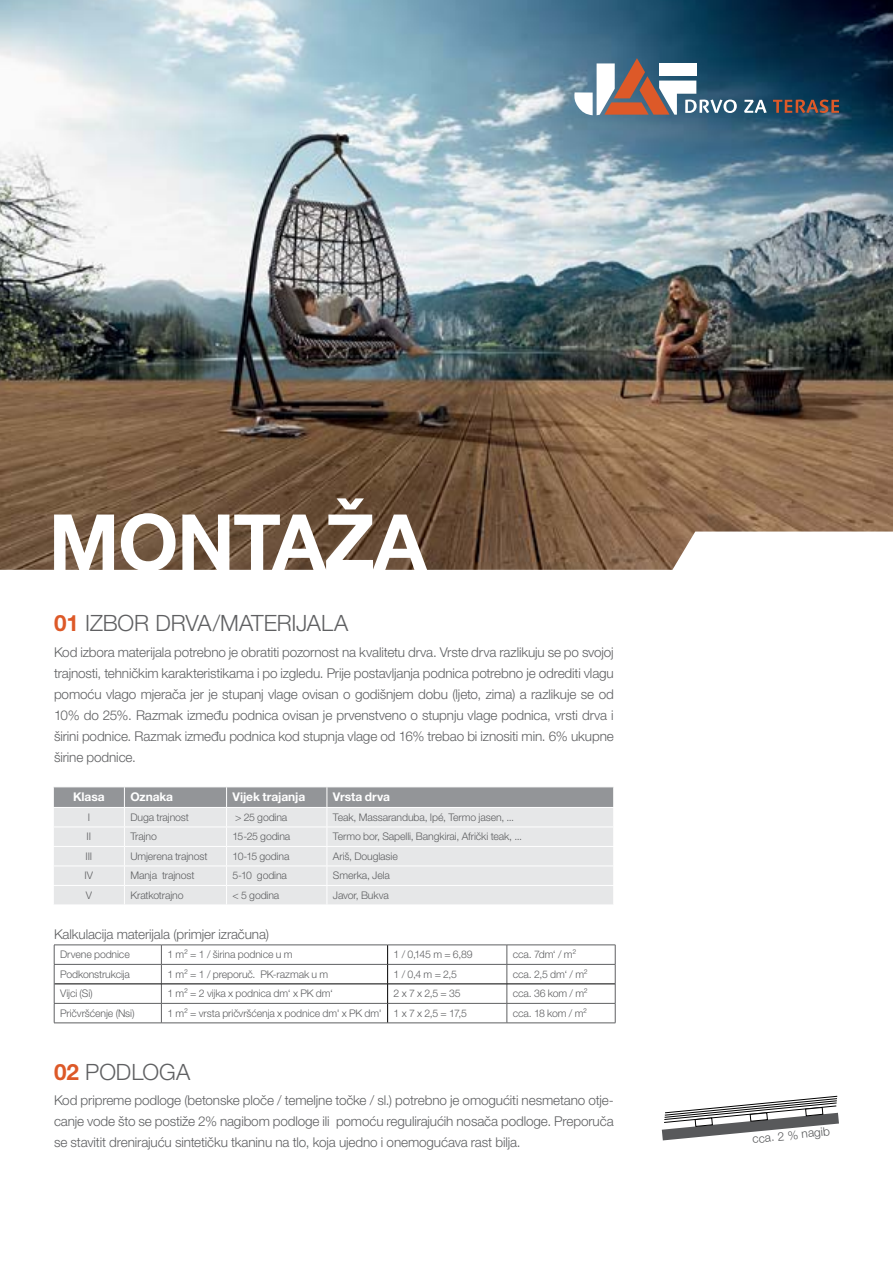
<style>
.page{position:relative;width:893px;height:1263px;background:#fff}
.page>*{position:absolute;margin:0;border:0;box-sizing:border-box;transform-origin:0 0}
.t1{font:700 78px "Helvetica Neue LTW1 G";letter-spacing:-.02em;color:#fff}
.t2{font:300 22.5px "Helvetica Neue LTW1 G";letter-spacing:-.005em;color:#5f6062}
.t3{font:300 13.5px/21px "Helvetica Neue LTW1 G";letter-spacing:-.01em;color:#5f6062;text-align:justify}
.t4{font:700 12px "Helvetica Neue LTW1 G";letter-spacing:-.005em;color:#fff}
.t5{font:300 12px "Helvetica Neue LTW1 G";color:#58595b}
.t6{font:300 10.5px "Helvetica Neue LTW1 G";letter-spacing:-.01em;color:#5f6062}
.s1{font-weight:700;color:#dd5928}
</style>
<div class="page">
<img style="left:0;top:0;width:893px;height:570px">
<svg style="left:574px;top:58px;width:163px;height:57px"></svg>
<svg style="left:744px;top:100px;width:23px;height:13px"></svg>
<svg style="left:773px;top:100px;width:66px;height:13px"></svg>
<svg style="left:662px;top:1095px;width:177px;height:46px"></svg>
<hr style="left:54px;top:964px;width:107px;height:1px;background:#5f6062">
<hr style="left:161px;top:964px;width:227px;height:1px;background:#5f6062">
<hr style="left:388px;top:964px;width:119px;height:1px;background:#5f6062">
<hr style="left:507px;top:964px;width:108px;height:1px;background:#5f6062">
<hr style="left:54px;top:1003px;width:107px;height:1px;background:#5f6062">
<hr style="left:161px;top:1003px;width:227px;height:1px;background:#5f6062">
<svg style="left:161px;top:946px;width:1px;height:76px"></svg>
<hr style="left:388px;top:1003px;width:119px;height:1px;background:#5f6062">
<hr style="left:507px;top:1003px;width:108px;height:1px;background:#5f6062">
<svg style="left:507px;top:946px;width:1px;height:76px"></svg>
<hr style="left:54px;top:984px;width:107px;height:1px;background:#000">
<hr style="left:161px;top:984px;width:227px;height:1px;background:#000">
<hr style="left:388px;top:984px;width:119px;height:1px;background:#000">
<hr style="left:507px;top:984px;width:108px;height:1px;background:#000">
<svg style="left:387px;top:946px;width:1px;height:76px"></svg>
<hr style="left:54px;top:945px;width:107px;height:1px;background:#5f6062">
<hr style="left:161px;top:945px;width:227px;height:1px;background:#5f6062">
<hr style="left:388px;top:945px;width:119px;height:1px;background:#5f6062">
<hr style="left:507px;top:945px;width:108px;height:1px;background:#5f6062">
<svg style="left:54px;top:945px;width:1px;height:77px"></svg>
<svg style="left:615px;top:945px;width:1px;height:78px"></svg>
<hr style="left:54px;top:1022px;width:107px;height:1px;background:#5f6062">
<hr style="left:161px;top:1022px;width:227px;height:1px;background:#5f6062">
<hr style="left:388px;top:1022px;width:119px;height:1px;background:#5f6062">
<hr style="left:507px;top:1022px;width:108px;height:1px;background:#5f6062">
<svg style="left:53px;top:787px;width:561px;height:117px;background:#d9dadb"></svg>
<hr style="left:327px;top:807px;width:287px;height:1px;background:#fff">
<h1 class="t1" style="left:49px;top:494px;width:379px">MONTAŽA</h1>
<h2 class="t2" style="left:54px;top:610px;width:296px"><span class="s1">01</span> Izbor drva/materijala</h2>
<p class="t3" style="left:54px;top:641px;width:562px">Kod izbora materijala potrebno je obratiti pozornost na kvalitetu drva. Vrste drva razlikuju se po svojoj trajnosti, tehničkim karakteristikama i po izgledu. Prije postavljanja podnica potrebno je odrediti vlagu pomoću vlago mjerača jer je stupanj vlage ovisan o godišnjem dobu (ljeto, zima) a razlikuje se od 10% do 25%. Razmak između podnica ovisan je prvenstveno o stupnju vlage podnica, vrsti drva i širini podnice. Razmak između podnica kod stupnja vlage od 16% trebao bi iznositi min. 6% ukupne širine podnice.</p>
<p class="t4" style="left:73px;top:790px;width:33px">Klasa</p>
<p class="t4" style="left:130px;top:790px;width:44px">Oznaka</p>
<p class="t4" style="left:233px;top:790px;width:74px">Vijek trajanja</p>
<p class="t4" style="left:333px;top:790px;width:59px">Vrsta drva</p>
<p class="t6" style="left:88px;top:811px;width:4px">I</p>
<p class="t6" style="left:130px;top:811px;width:60px">Duga trajnost</p>
<p class="t6" style="left:235px;top:811px;width:54px">&gt; 25 godina</p>
<p class="t6" style="left:333px;top:811px;width:183px">Teak, Massaranduba, Ipé, Termo jasen, ...</p>
<p class="t6" style="left:87px;top:830px;width:6px">II</p>
<p class="t6" style="left:130px;top:830px;width:28px">Trajno</p>
<p class="t6" style="left:233px;top:830px;width:59px">15-25 godina</p>
<p class="t6" style="left:333px;top:830px;width:191px">Termo bor, Sapelli, Bangkirai, Afrički teak, ...</p>
<p class="t6" style="left:86px;top:850px;width:8px">III</p>
<p class="t6" style="left:130px;top:850px;width:79px">Umjerena trajnost</p>
<p class="t6" style="left:233px;top:850px;width:59px">10-15 godina</p>
<p class="t6" style="left:333px;top:850px;width:66px">Ariš, Douglasie</p>
<p class="t6" style="left:85px;top:869px;width:10px">IV</p>
<p class="t6" style="left:130px;top:869px;width:66px">Manja trajnost</p>
<p class="t6" style="left:233px;top:869px;width:56px">5-10 godina</p>
<p class="t6" style="left:333px;top:869px;width:59px">Smerka, Jela</p>
<p class="t6" style="left:86px;top:889px;width:8px">V</p>
<p class="t6" style="left:130px;top:889px;width:55px">Kratkotrajno</p>
<p class="t6" style="left:233px;top:889px;width:48px">&lt; 5 godina</p>
<p class="t6" style="left:333px;top:889px;width:58px">Javor, Bukva</p>
<p class="t3" style="left:54px;top:923px;width:217px">Kalkulacija materijala (primjer izračuna)</p>
<p class="t6" style="left:60px;top:948px;width:71px">Drvene podnice</p>
<p class="t6" style="left:167px;top:948px;width:127px">1 m² = 1 / širina podnice u m</p>
<p class="t6" style="left:394px;top:948px;width:81px">1 / 0,145 m = 6,89</p>
<p class="t6" style="left:513px;top:948px;width:65px">cca. 7dm‘ / m²</p>
<p class="t6" style="left:60px;top:968px;width:71px">Podkonstrukcija</p>
<p class="t6" style="left:167px;top:968px;width:162px">1 m² = 1 / preporuč. PK-razmak u m</p>
<p class="t6" style="left:394px;top:968px;width:65px">1 / 0,4 m = 2,5</p>
<p class="t6" style="left:513px;top:968px;width:76px">cca. 2,5 dm‘ / m²</p>
<p class="t6" style="left:60px;top:987px;width:34px">Vijci (Si)</p>
<p class="t6" style="left:167px;top:987px;width:167px">1 m² = 2 vijka x podnica dm‘ x PK dm‘</p>
<p class="t6" style="left:394px;top:987px;width:69px">2 x 7 x 2,5 = 35</p>
<p class="t6" style="left:513px;top:987px;width:76px">cca. 36 kom / m²</p>
<p class="t6" style="left:60px;top:1007px;width:76px">Pričvršćenje (Nsi)</p>
<p class="t6" style="left:167px;top:1007px;width:301px">1 m² = vrsta pričvršćenja x podnice dm' x PK dm' 1 x 7 x 2,5 = 17,5</p>
<p class="t6" style="left:513px;top:1007px;width:76px">cca. 18 kom / m²</p>
<h2 class="t2" style="left:54px;top:1058px;width:138px"><span class="s1">02</span> Podloga</h2>
<p class="t3" style="left:54px;top:1090px;width:561px">Kod pripreme podloge (betonske ploče / temeljne točke / sl.) potrebno je omogućiti nesmetano otje&shy;canje vode što se postiže 2% nagibom podloge ili pomoću regulirajućih nosača podloge. Preporuča se stavitit drenirajuću sintetičku tkaninu na tlo, koja ujedno i onemogućava rast bilja.</p>
<p class="t5" style="left:752px;top:1132px;width:79px;rotate:-6deg">cca. 2 % nagib</p>
</div>
